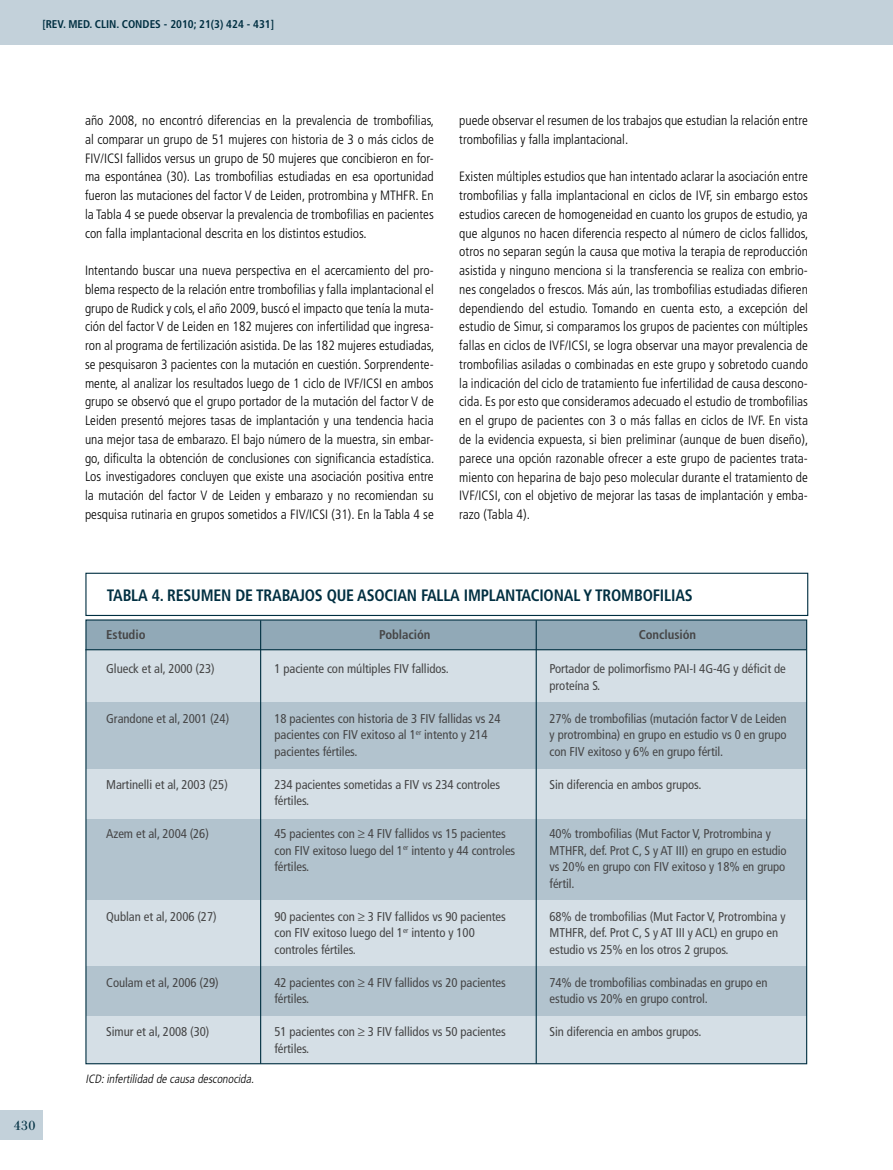
<style>
.page{position:relative;width:893px;height:1170px;background:#fff}
.page>*{position:absolute;margin:0;border:0;box-sizing:border-box;transform-origin:0 0}
.t1{font:19.5px "Filosofia Grand Caps";color:#002f41;scale:1.1 1}
.t2{font:700 condensed 16.5px "Frutiger";letter-spacing:-.01em;color:#002f41;scale:.96 1}
.t3{font:300 condensed 13.5px/18.8px "Frutiger";color:#000;text-align:justify}
.t4{font:condensed 12.75px/16.5px "Frutiger";letter-spacing:-.005em;color:#464647}
.t5{font:700 condensed 12.75px "Frutiger";letter-spacing:-.005em;color:#464647}
.t6{font:italic 300 condensed 12px "Frutiger";color:#000}
.t7{font:700 condensed 11.25px "Frutiger";color:#002f41}
</style>
<div class="page">
<div style="left:0;top:1110px;width:43px;height:30px;background:#c3d1da"></div>
<div style="left:86px;top:620px;width:721px;height:443px;background:#d5dfe6"></div>
<div style="left:86px;top:702px;width:721px;height:66px;background:#b2c3ce"></div>
<div style="left:86px;top:620px;width:721px;height:30px;background:#91a9b7"></div>
<div style="left:86px;top:819px;width:721px;height:80px;background:#b2c3ce"></div>
<div style="left:86px;top:966px;width:721px;height:49px;background:#b2c3ce"></div>
<div style="left:85px;top:572px;width:723px;height:44px;border:1px solid #002f41"></div>
<hr style="left:260px;top:620px;width:1px;height:443px;background:#002f41">
<hr style="left:536px;top:620px;width:1px;height:443px;background:#002f41">
<hr style="left:85px;top:649px;width:721px;height:1px;background:#002f41">
<div style="left:0;top:0;width:893px;height:44px;background:#c3d1da"></div>
<p class="t7" style="left:42px;top:17px;width:233px">[REV. MED. CLIN. CONDES - 2010; 21(3) 424 - 431]</p>
<h1 class="t1" style="left:14px;top:1113px;width:22px">430</h1>
<p class="t3" style="left:85px;top:111px;width:351px">año 2008, no encontró diferencias en la prevalencia de trombofilias, al comparar un grupo de 51 mujeres con historia de 3 o más ciclos de FIV/ICSI fallidos versus un grupo de 50 mujeres que concibieron en for&shy;ma espontánea (30). Las trombofilias estudiadas en esa oportunidad fueron las mutaciones del factor V de Leiden, protrombina y MTHFR. En la Tabla 4 se puede observar la prevalencia de trombofilias en pacientes con falla implantacional descrita en los distintos estudios.</p>
<p class="t3" style="left:85px;top:261px;width:351px">Intentando buscar una nueva perspectiva en el acercamiento del pro&shy;blema respecto de la relación entre trombofilias y falla implantacional el grupo de Rudick y cols, el año 2009, buscó el impacto que tenía la muta&shy;ción del factor V de Leiden en 182 mujeres con infertilidad que ingresa&shy;ron al programa de fertilización asistida. De las 182 mujeres estudiadas, se pesquisaron 3 pacientes con la mutación en cuestión. Sorprendente&shy;mente, al analizar los resultados luego de 1 ciclo de IVF/ICSI en ambos grupo se observó que el grupo portador de la mutación del factor V de Leiden presentó mejores tasas de implantación y una tendencia hacia una mejor tasa de embarazo. El bajo número de la muestra, sin embar&shy;go, dificulta la obtención de conclusiones con significancia estadística.<br>Los investigadores concluyen que existe una asociación positiva entre la mutación del factor V de Leiden y embarazo y no recomiendan su pesquisa rutinaria en grupos sometidos a FIV/ICSI (31). En la Tabla 4 se</p>
<p class="t3" style="left:459px;top:111px;width:350px">puede observar el resumen de los trabajos que estudian la relación entre trombofilias y falla implantacional.</p>
<p class="t3" style="left:459px;top:167px;width:351px">Existen múltiples estudios que han intentado aclarar la asociación entre trombofilias y falla implantacional en ciclos de IVF, sin embargo estos estudios carecen de homogeneidad en cuanto los grupos de estudio, ya que algunos no hacen diferencia respecto al número de ciclos fallidos, otros no separan según la causa que motiva la terapia de reproducción asistida y ninguno menciona si la transferencia se realiza con embrio&shy;nes congelados o frescos. Más aún, las trombofilias estudiadas difieren dependiendo del estudio. Tomando en cuenta esto, a excepción del estudio de Simur, si comparamos los grupos de pacientes con múltiples fallas en ciclos de IVF/ICSI, se logra observar una mayor prevalencia de trombofilias asiladas o combinadas en este grupo y sobretodo cuando la indicación del ciclo de tratamiento fue infertilidad de causa descono&shy;cida. Es por esto que consideramos adecuado el estudio de trombofilias en el grupo de pacientes con 3 o más fallas en ciclos de IVF. En vista de la evidencia expuesta, si bien preliminar (aunque de buen diseño), parece una opción razonable ofrecer a este grupo de pacientes trata&shy;miento con heparina de bajo peso molecular durante el tratamiento de IVF/ICSI, con el objetivo de mejorar las tasas de implantación y emba&shy;razo (Tabla 4).</p>
<p class="t2" style="left:107px;top:585px;width:83px">TABLA 4. RESUMEN</p>
<p class="t2" style="left:235px;top:585px;width:247px">DE TRABAJOS QUE ASOCIAN FALLA IMPL</p>
<p class="t2" style="left:496px;top:585px;width:205px">ANTACIONAL Y TROMBOFILIAS</p>
<p class="t5" style="left:106px;top:627px;width:41px">ESTUDIO</p>
<p class="t5" style="left:379px;top:627px;width:53px">POBLACIÓN</p>
<p class="t5" style="left:639px;top:627px;width:59px">CONCLUSIÓN</p>
<p class="t4" style="left:106px;top:660px;width:110px">Glueck et al, 2000 (23)</p>
<p class="t4" style="left:106px;top:710px;width:124px">Grandone et al, 2001 (24)</p>
<p class="t4" style="left:106px;top:776px;width:123px">Martinelli et al, 2003 (25)</p>
<p class="t4" style="left:106px;top:825px;width:104px">Azem et al, 2004 (26)</p>
<p class="t4" style="left:106px;top:908px;width:112px">Qublan et al, 2006 (27)</p>
<p class="t4" style="left:106px;top:974px;width:114px">Coulam et al, 2006 (29)</p>
<p class="t4" style="left:106px;top:1023px;width:105px">Simur et al, 2008 (30)</p>
<p class="t6" style="left:85px;top:1072px;width:173px">ICD:infertilidad de causa desconocida.</p>
<p class="t4" style="left:274px;top:660px;width:176px">1 paciente con múltiples FIV fallidos.</p>
<p class="t4" style="left:274px;top:710px;width:228px">18 pacientes con historia de 3 FIV fallidas vs 24 pacientes con FIV exitoso al 1<sup>er</sup> intento y 214 pacientes fértiles.</p>
<p class="t4" style="left:274px;top:776px;width:227px">234 pacientes sometidas a FIV vs 234 controles fértiles.</p>
<p class="t4" style="left:274px;top:825px;width:242px">45 pacientes con ≥ 4 FIV fallidos vs 15 pacientes con FIV exitoso luego del 1<sup>er</sup> intento y 44 controles fértiles.</p>
<p class="t4" style="left:274px;top:908px;width:233px">90 pacientes con ≥ 3 FIV fallidos vs 90 pacientes con FIV exitoso luego del 1<sup>er</sup> intento y 100 controles fértiles.</p>
<p class="t4" style="left:274px;top:974px;width:233px">42 pacientes con ≥ 4 FIV fallidos vs 20 pacientes fértiles.</p>
<p class="t4" style="left:274px;top:1023px;width:233px">51 pacientes con ≥ 3 FIV fallidos vs 50 pacientes fértiles.</p>
<p class="t4" style="left:549px;top:660px;width:238px">Portador de polimorfismo PAI-I 4G-4G y déficit de proteína S.</p>
<p class="t4" style="left:549px;top:710px;width:239px;text-align:justify">27% de trombofilias (mutación factor V de Leiden y protrombina) en grupo en estudio vs 0 en grupo con FIV exitoso y 6% en grupo fértil.</p>
<p class="t4" style="left:549px;top:776px;width:153px">Sin diferencia en ambos grupos.</p>
<p class="t4" style="left:549px;top:825px;width:239px">40% trombofilias (Mut Factor V, Protrombina y MTHFR, def. Prot C, S y AT III) en grupo en estudio vs 20% en grupo con FIV exitoso y 18% en grupo fértil.</p>
<p class="t4" style="left:549px;top:908px;width:238px">68% de trombofilias (Mut Factor V, Protrombina y<br>MTHFR, def. Prot C, S y AT III y ACL) en grupo en estudio vs 25% en los otros 2 grupos.</p>
<p class="t4" style="left:549px;top:974px;width:220px">74% de trombofilias combinadas en grupo en estudio vs 20% en grupo control.</p>
<p class="t4" style="left:549px;top:1023px;width:153px">Sin diferencia en ambos grupos.</p>
</div>
